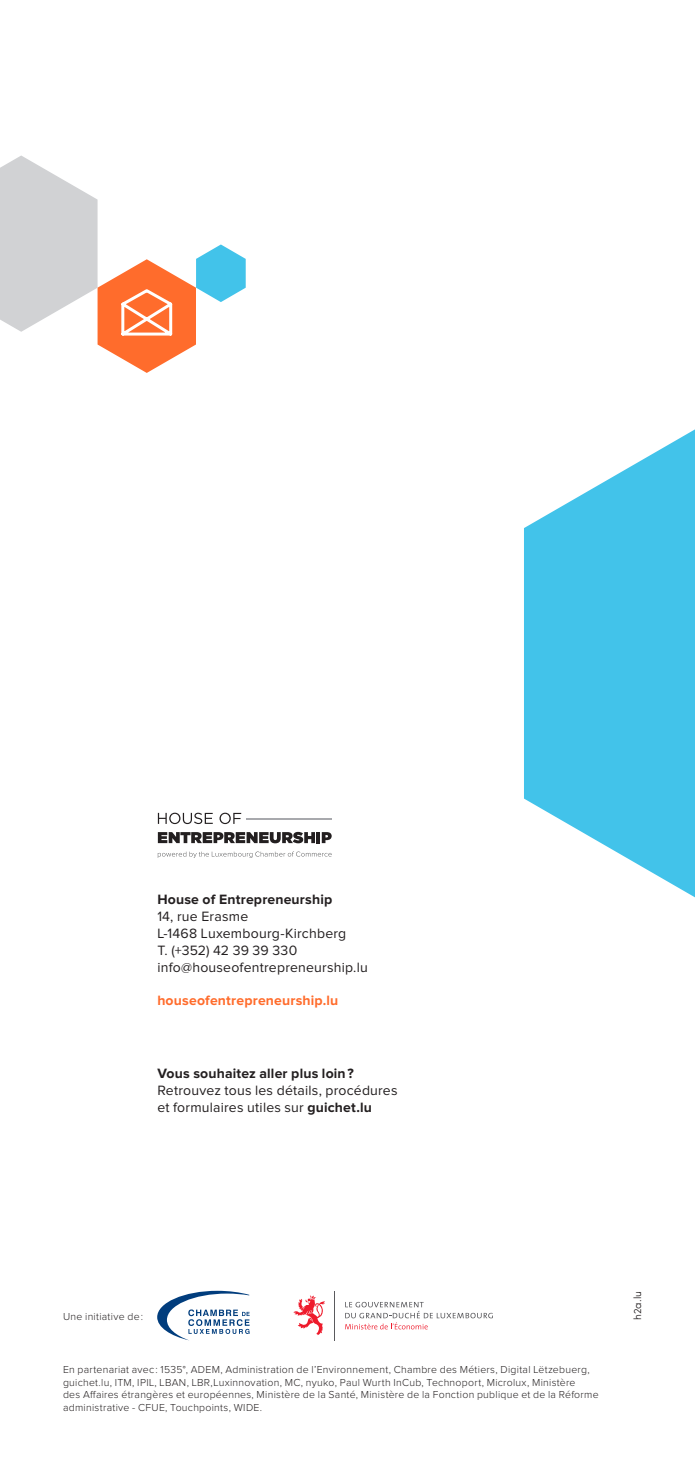
<style>
.page{position:relative;width:695px;height:1474px;background:#fff}
.page>*{position:absolute;margin:0;border:0;box-sizing:border-box;transform-origin:0 0}
.t1{font:14px/16.8px "Proxima Nova";letter-spacing:.015em;color:#231f20}
.t2{font:700 14px "Proxima Nova";letter-spacing:.01em;color:#231f20}
.t3{font:700 14px "Proxima Nova";letter-spacing:.015em;color:#ff6c2c}
.t4{font:300 10.5px/12.6px "Proxima Nova";letter-spacing:.025em;color:#231f20}
.t5{font:300 10.5px "Sofia Pro";color:#231f20}
.s1{font-weight:700}
</style>
<div class="page">
<svg style="left:524px;top:430px;width:170px;height:467px;fill:#42c3ea"></svg>
<svg style="left:0;top:155px;width:246px;height:218px"></svg>
<svg style="left:158px;top:812px;width:55px;height:12px"></svg>
<svg style="left:219px;top:812px;width:22px;height:12px"></svg>
<svg style="left:158px;top:832px;width:157px;height:11px;background:#625f60"></svg>
<hr style="left:316px;top:832px;width:4px;height:11px;background:#231f20">
<svg style="left:322px;top:832px;width:9px;height:11px"></svg>
<hr style="left:246px;top:818px;width:85px;height:1px;background:#a8a9ad">
<svg style="left:158px;top:851px;width:173px;height:7px"></svg>
<svg style="left:345px;top:1301px;width:147px;height:28px"></svg>
<svg style="left:293px;top:1295px;width:32px;height:40px"></svg>
<hr style="left:333px;top:1290px;width:1px;height:50px;background:#5a5a5d">
<svg style="left:157px;top:1290px;width:92px;height:50px"></svg>
<h1 class="t2" style="left:157px;top:893px;width:176px">House of Entrepreneurship</h1>
<h1 class="t1" style="left:157px;top:908px;width:212px">14, rue Erasme<br>L-1468 Luxembourg-Kirchberg<br>T. (+352) 42 39 39 330 info@houseofentrepreneurship.lu</h1>
<h1 class="t3" style="left:157px;top:994px;width:182px">houseofentrepreneurship.lu</h1>
<h1 class="t2" style="left:157px;top:1066px;width:198px">Vous souhaitez aller plus loin?</h1>
<h1 class="t1" style="left:157px;top:1082px;width:242px">Retrouvez tous les détails, procédures et formulaires utiles sur <span class="s1">guichet.lu</span></h1>
<p class="t4" style="left:63px;top:1310px;width:82px">Une initiative de:</p>
<p class="t4" style="left:63px;top:1363px;width:537px">En partenariat avec: 1535°, ADEM, Administration de l’Environnement, Chambre des Métiers, Digital Lëtzebuerg, guichet.lu, ITM, IPIL, LBAN, LBR,Luxinnovation, MC, nyuko, Paul Wurth InCub, Technoport, Microlux, Ministère<br>des Affaires étrangères et européennes, Ministère de la Santé, Ministère de la Fonction publique et de la Réforme administrative - CFUE, Touchpoints, WIDE.</p>
<p class="t5" style="left:629px;top:1320px;width:31px;rotate:-90deg">h2a.lu</p>
</div>
